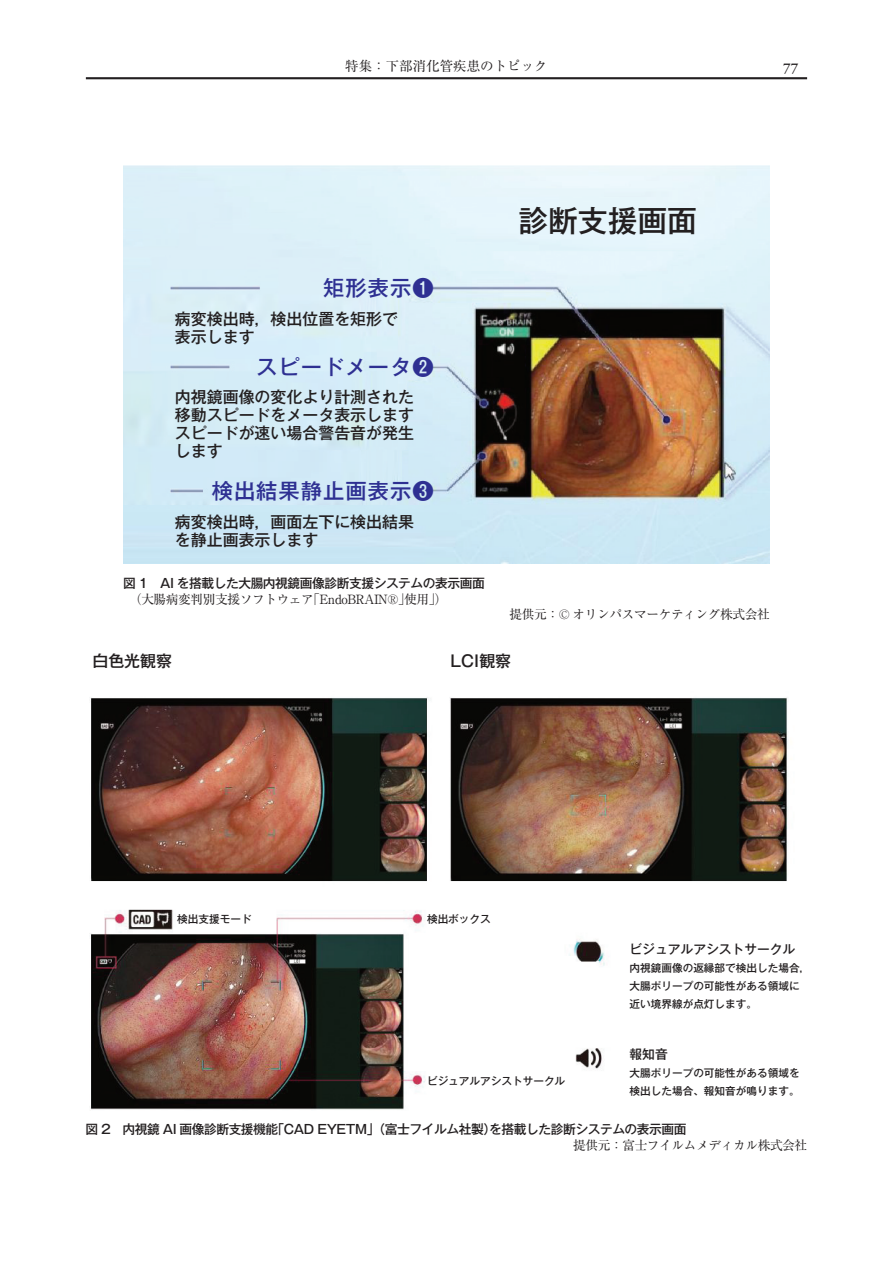
<style>
.page{position:relative;width:893px;height:1263px;background:#fff}
.page>*{position:absolute;margin:0;border:0;box-sizing:border-box;transform-origin:0 0}
.t1{font:500 29.7px "Gothic MB101 Pro";color:#231f20}
.t2{font:500 21.3px "Gothic MB101 Pro";letter-spacing:.05em;color:#2e3092}
.t3{font:500 15.9px/18px "Gothic MB101 Pro";color:#231f20}
.t4{font:600 15px "Adobe Garamond";color:#231f20}
.t5{font:13.5px "Ryumin Pro";color:#231f20}
.t6{font:500 12.75px "Gothic MB101 Pro";letter-spacing:-.035em;color:#231f20}
.t7{font:12.75px "Ryumin Pro";letter-spacing:-.035em;color:#231f20}
.t8{font:500 12.75px "Gothic MB101 Pro";color:#231f20}
.t9{font:500 10.65px/18px "Gothic MB101 Pro";color:#231f20}
</style>
<div class="page">
<img style="left:90px;top:697px;width:699px;height:413px">
<img style="left:123px;top:166px;width:647px;height:398px">
<hr style="left:86px;top:77px;width:721px;height:2px;background:#231f20">
<p class="t5" style="left:345px;top:55px;width:204px">特集：下部消化管疾患のトピック</p>
<h3 class="t4" style="left:783px;top:60px;width:17px">77</h3>
<p class="t1" style="left:518px;top:196px;width:180px">診断支援画面</p>
<p class="t2" style="left:323px;top:270px;width:112px">矩形表示❶</p>
<p class="t3" style="left:175px;top:307px;width:225px">病変検出時，検出位置を矩形で表示します</p>
<p class="t2" style="left:256px;top:350px;width:179px">スピードメータ❷</p>
<p class="t3" style="left:175px;top:386px;width:241px;text-align:justify">内視鏡画像の変化より計測された移動スピードをメータ表示しますスピードが速い場合警告音が発生します</p>
<p class="t2" style="left:212px;top:473px;width:224px">検出結果静止画表示❸</p>
<p class="t3" style="left:175px;top:511px;width:241px">病変検出時，画面左下に検出結果を静止画表示します</p>
<p class="t6" style="left:123px;top:572px;width:363px">図 1　AI を搭載した大腸内視鏡画像診断支援システムの表示画面</p>
<p class="t7" style="left:123px;top:589px;width:326px">　（大腸病変判別支援ソフトウェア「EndoBRAIN®」使用」）</p>
<p class="t7" style="left:497px;top:605px;width:274px">　提供元：© オリンパスマーケティング株式会社</p>
<p class="t3" style="left:92px;top:650px;width:81px">白色光観察</p>
<p class="t3" style="left:450px;top:650px;width:62px">LCI観察</p>
<p class="t9" style="left:177px;top:909px;width:76px">検出支援モード</p>
<p class="t9" style="left:427px;top:909px;width:65px">検出ボックス</p>
<p class="t9" style="left:427px;top:1070px;width:140px">ビジュアルアシストサークル</p>
<p class="t8" style="left:629px;top:938px;width:167px">ビジュアルアシストサークル</p>
<p class="t9" style="left:629px;top:957px;width:182px">内視鏡画像の返縁部で検出した場合，大腸ポリープの可能性がある領域に近い境界線が点灯します。</p>
<p class="t6" style="left:629px;top:1044px;width:40px">報知音</p>
<p class="t9" style="left:629px;top:1063px;width:172px">大腸ポリープの可能性がある領域を検出した場合、報知音が鳴ります。</p>
<p class="t6" style="left:86px;top:1119px;width:602px">図 2　内視鏡 AI 画像診断支援機能「CAD EYETM」（富士フイルム社製）を搭載した診断システムの表示画面</p>
<p class="t7" style="left:561px;top:1135px;width:248px">　提供元：富士フイルムメディカル株式会社</p>
</div>
